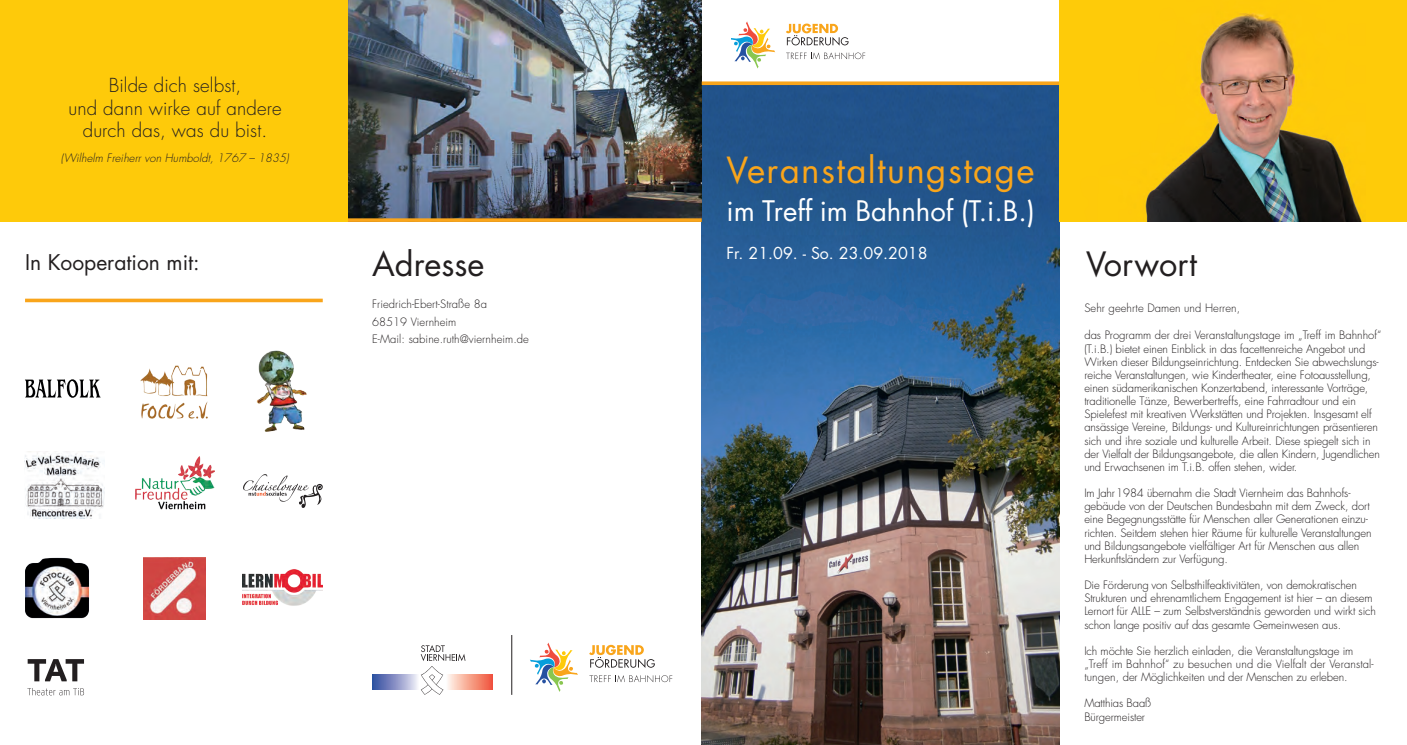
<style>
.page{position:relative;width:1407px;height:745px;background:#fff}
.page>*{position:absolute;margin:0;border:0;box-sizing:border-box;transform-origin:0 0}
.t1{font:35px "Futura";letter-spacing:.04em;color:#f9a51b}
.t2{font:32.62px "Futura";color:#231f20}
.t3{font:27.5px "Futura";color:#fff}
.t4{font:21px "Futura";color:#231f20}
.t5{font:300 18.75px/22.5px "Futura";letter-spacing:.005em;color:#231f20;text-align:center}
.t6{font:16px "Futura";color:#fff}
.t7{font:300 11.25px/13.1px "Futura";letter-spacing:-.01em;color:#231f20}
.t8{font:italic 300 11.25px "Futura";color:#231f20}
</style>
<div class="page">
<svg style="left:465px;top:674px;width:27px;height:15px"></svg>
<svg style="left:372px;top:674px;width:45px;height:15px"></svg>
<hr style="left:511px;top:634px;width:1px;height:60px;background:#231f20">
<svg style="left:589px;top:675px;width:83px;height:6px"></svg>
<svg style="left:589px;top:644px;width:66px;height:23px"></svg>
<svg style="left:530px;top:642px;width:48px;height:49px"></svg>
<svg style="left:421px;top:645px;width:44px;height:49px"></svg>
<img style="left:702px;top:85px;width:357px;height:659px">
<img style="left:347px;top:0;width:355px;height:218px">
<svg style="left:786px;top:52px;width:79px;height:7px"></svg>
<svg style="left:786px;top:24px;width:62px;height:22px"></svg>
<svg style="left:731px;top:21px;width:44px;height:48px"></svg>
<svg style="left:347px;top:218px;width:355px;height:4px"></svg>
<svg style="left:702px;top:81px;width:357px;height:4px"></svg>
<div style="left:0;top:0;width:347px;height:222px;background:#feca0a"></div>
<svg style="left:25px;top:379px;width:76px;height:18px"></svg>
<img style="left:140px;top:365px;width:68px;height:53px">
<img style="left:256px;top:350px;width:51px;height:80px">
<img style="left:24px;top:451px;width:81px;height:67px">
<img style="left:135px;top:456px;width:80px;height:54px">
<img style="left:144px;top:557px;width:62px;height:62px">
<svg style="left:243px;top:474px;width:80px;height:33px"></svg>
<img style="left:242px;top:569px;width:81px;height:37px">
<img style="left:25px;top:557px;width:64px;height:62px">
<svg style="left:25px;top:298px;width:298px;height:4px"></svg>
<img style="left:1059px;top:0;width:348px;height:222px">
<svg style="left:28px;top:659px;width:56px;height:22px"></svg>
<svg style="left:27px;top:688px;width:57px;height:7px"></svg>
<h3 class="t5" style="left:68px;top:75px;width:215px">Bilde dich selbst,<br>und dann wirke auf andere durch das, was du bist.</h3>
<p class="t8" style="left:61px;top:151px;width:232px">(Wilhelm Freiherr von Humboldt, 1767 – 1835)</p>
<h3 class="t4" style="left:25px;top:249px;width:176px">In Kooperation mit:</h3>
<h2 class="t2" style="left:372px;top:242px;width:114px">Adresse</h2>
<p class="t7" style="left:372px;top:295px;width:158px;line-height:17.5px">Friedrich-Ebert-Straße 8a<br>68519 Viernheim<br>E-Mail: sabine.ruth@viernheim.de</p>
<h1 class="t1" style="left:726px;top:148px;width:310px">Veranstaltungstage</h1>
<h3 class="t3" style="left:726px;top:193px;width:310px">im Treff im Bahnhof (T.i.B.)</h3>
<h3 class="t6" style="left:726px;top:243px;width:203px">Fr. 21.09. - So. 23.09.2018</h3>
<h2 class="t2" style="left:1086px;top:242px;width:112px">Vorwort</h2>
<p class="t7" style="left:1084px;top:302px;width:157px">Sehr geehrte Damen und Herren,</p>
<p class="t7" style="left:1084px;top:329px;width:299px">das Programm der drei Veranstaltungstage im „Treff im Bahnhof“ (T.i.B.) bietet einen Einblick in das facettenreiche Angebot und Wirken dieser Bildungseinrichtung. Entdecken Sie abwechslungs&shy;reiche Veranstaltungen, wie Kindertheater, eine Fotoausstellung, einen südamerikanischen Konzertabend, interessante Vorträge, traditionelle Tänze, Bewerbertreffs, eine Fahrradtour und ein Spielefest mit kreativen Werkstätten und Projekten. Insgesamt elf ansässige Vereine, Bildungs- und Kultureinrichtungen präsentieren sich und ihre soziale und kulturelle Arbeit. Diese spiegelt sich in der Vielfalt der Bildungsangebote, die allen Kindern, Jugendlichen und Erwachsenen im T.i.B. offen stehen, wider.</p>
<p class="t7" style="left:1084px;top:486px;width:289px">Im Jahr1984 übernahm die Stadt Viernheim das Bahnhofs&shy;gebäude von der Deutschen Bundesbahn mit dem Zweck, dort eine Begegnungsstätte für Menschen aller Generationen einzu&shy;richten. Seitdem stehen hier Räume für kulturelle Veranstaltungen und Bildungsangebote vielfältiger Art für Menschen aus allen Herkunftsländern zur Verfügung.</p>
<p class="t7" style="left:1084px;top:578px;width:293px">Die Förderung von Selbsthilfeaktivitäten, von demokratischen Strukturen und ehrenamtlichem Engagement ist hier – an diesem Lernort für ALLE – zum Selbstverständnis geworden und wirkt sich schon lange positiv auf das gesamte Gemeinwesen aus.</p>
<p class="t7" style="left:1084px;top:644px;width:291px">Ich möchte Sie herzlich einladen, die Veranstaltungstage im „Treff im Bahnhof“ zu besuchen und die Vielfalt der Veranstal&shy;tungen, der Möglichkeiten und der Menschen zu erleben.</p>
<p class="t7" style="left:1084px;top:696px;width:68px">Matthias Baaß<br>Bürgermeister</p>
</div>
